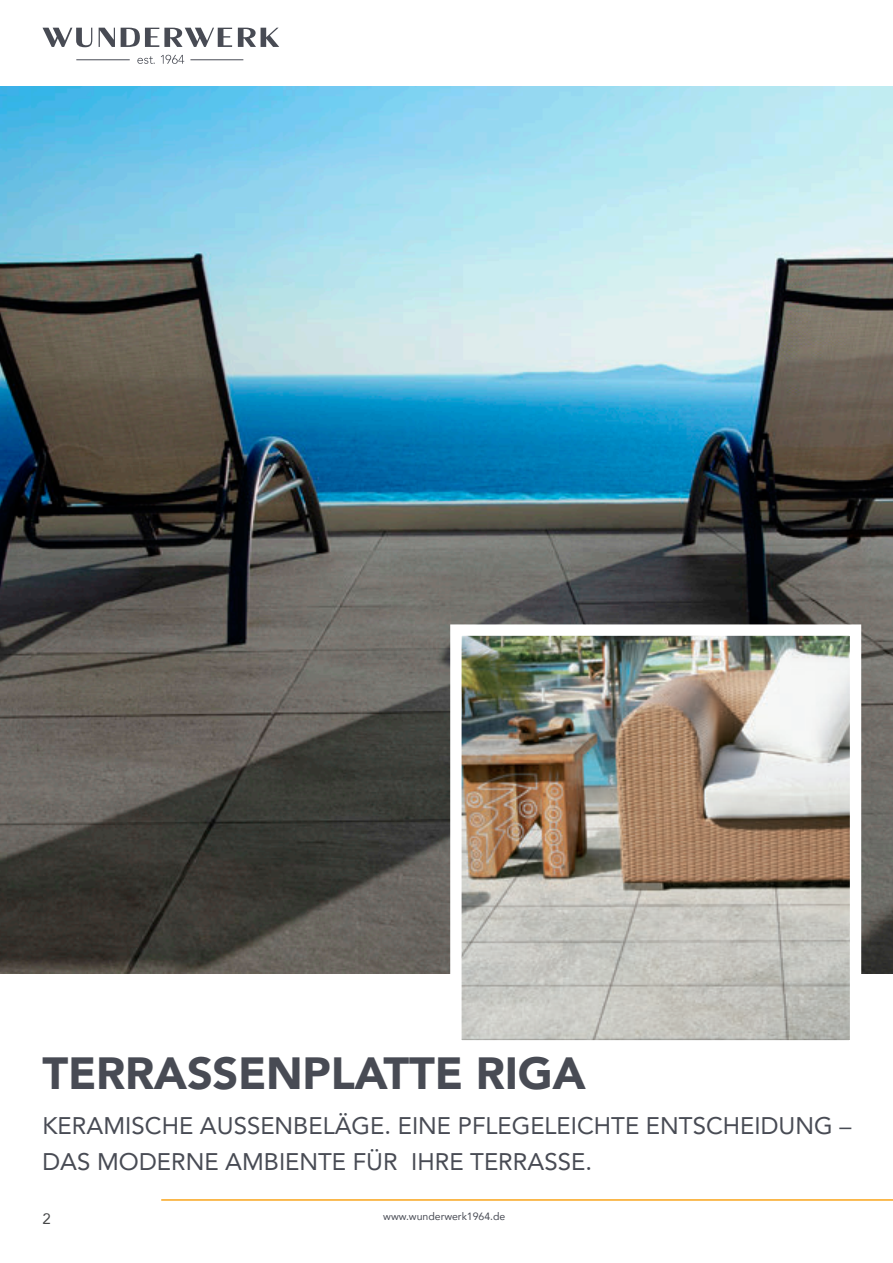
<style>
.page{position:relative;width:893px;height:1263px;background:#fff}
.page>*{position:absolute;margin:0;border:0;box-sizing:border-box;transform-origin:0 0}
.t1{font:900 45px "Avenir";letter-spacing:-.005em;color:#484b54}
.t2{font:24px/36px "Avenir";color:#484b54}
.t3{font:15px "Avenir";color:#464748}
.t4{font:10.5px "Avenir";color:#484b54}
</style>
<div class="page">
<svg style="left:43px;top:28px;width:49px;height:19px"></svg>
<svg style="left:99px;top:28px;width:16px;height:19px"></svg>
<svg style="left:121px;top:28px;width:111px;height:19px"></svg>
<svg style="left:238px;top:28px;width:41px;height:19px"></svg>
<svg style="left:137px;top:56px;width:18px;height:8px"></svg>
<svg style="left:161px;top:55px;width:23px;height:9px"></svg>
<hr style="left:76px;top:60px;width:54px;height:1px;background:#484b54">
<hr style="left:190px;top:60px;width:53px;height:1px;background:#484b54">
<hr style="left:161px;top:1199px;width:732px;height:2px;background:#f9a51b">
<img style="left:0;top:86px;width:893px;height:887px">
<img style="left:444px;top:619px;width:423px;height:422px">
<p class="t1" style="left:43px;top:1035px;width:545px">TERRASSENPLATTE RIGA</p>
<p class="t2" style="left:43px;top:1106px;width:810px">KERAMISCHE AUSSENBELÄGE. EINE PFLEGELEICHTE ENTSCHEIDUNG –<br>DAS MODERNE AMBIENTE FÜR IHRE TERRASSE.</p>
<p class="t3" style="left:43px;top:1207px;width:10px">2</p>
<p class="t4" style="left:383px;top:1208px;width:124px">www.wunderwerk1964.de</p>
</div>
